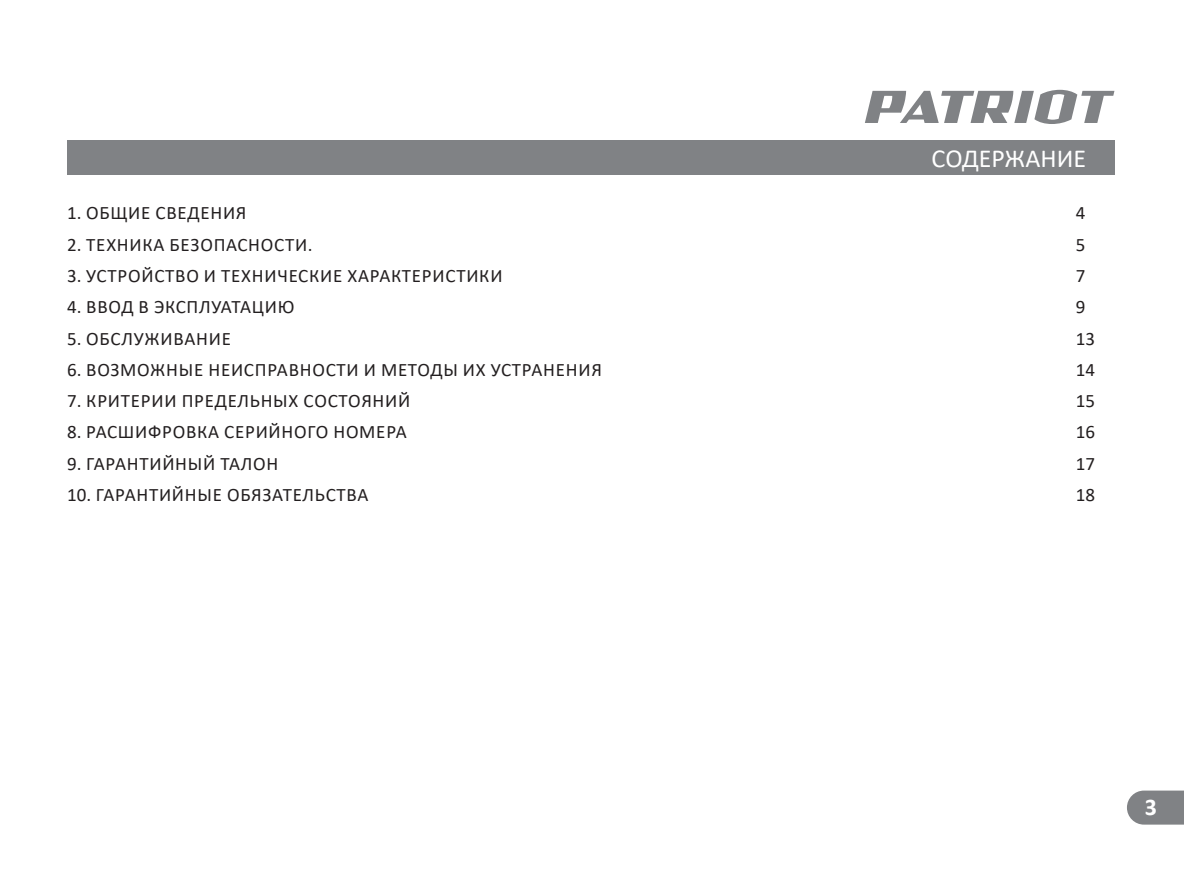
<style>
.page{position:relative;width:1184px;height:872px;background:#fff}
.page>*{position:absolute;margin:0;border:0;box-sizing:border-box;transform-origin:0 0}
.t1{font:26px "Calibri";color:#fff}
.t2{font:700 24px "Calibri";color:#fff}
.t3{font:19px "Calibri";letter-spacing:.04em;color:#231f20}
</style>
<div class="page">
<svg style="left:865px;top:90px;width:249px;height:34px"></svg>
<div style="left:67px;top:141px;width:1047px;height:34px;background:#808285"></div>
<svg style="left:1127px;top:790px;width:56px;height:34px;background:#898b8e"></svg>
<h1 class="t1" style="left:931px;top:141px;width:156px">СОДЕРЖАНИЕ</h1>
<p class="t3" style="left:67px;top:200px;width:181px">1. ОБЩИЕ СВЕДЕНИЯ</p>
<p class="t3" style="left:1075px;top:200px;width:11px">4</p>
<p class="t3" style="left:67px;top:231px;width:247px">2. ТЕХНИКА БЕЗОПАСНОСТИ.</p>
<p class="t3" style="left:1075px;top:231px;width:11px">5</p>
<p class="t3" style="left:67px;top:262px;width:437px">3. УСТРОЙСТВО И ТЕХНИЧЕСКИЕ ХАРАКТЕРИСТИКИ</p>
<p class="t3" style="left:1075px;top:262px;width:11px">7</p>
<p class="t3" style="left:67px;top:294px;width:229px">4. ВВОД В ЭКСПЛУАТАЦИЮ</p>
<p class="t3" style="left:1075px;top:294px;width:11px">9</p>
<p class="t3" style="left:67px;top:325px;width:165px">5. ОБСЛУЖИВАНИЕ</p>
<p class="t3" style="left:1075px;top:325px;width:21px">13</p>
<p class="t3" style="left:67px;top:356px;width:536px">6. ВОЗМОЖНЫЕ НЕИСПРАВНОСТИ И МЕТОДЫ ИХ УСТРАНЕНИЯ</p>
<p class="t3" style="left:1075px;top:356px;width:21px">14</p>
<p class="t3" style="left:67px;top:387px;width:344px">7. КРИТЕРИИ ПРЕДЕЛЬНЫХ СОСТОЯНИЙ</p>
<p class="t3" style="left:1075px;top:387px;width:21px">15</p>
<p class="t3" style="left:67px;top:419px;width:341px">8. РАСШИФРОВКА СЕРИЙНОГО НОМЕРА</p>
<p class="t3" style="left:1075px;top:419px;width:21px">16</p>
<p class="t3" style="left:67px;top:450px;width:213px">9. ГАРАНТИЙНЫЙ ТАЛОН</p>
<p class="t3" style="left:1075px;top:450px;width:21px">17</p>
<p class="t3" style="left:67px;top:481px;width:303px">10. ГАРАНТИЙНЫЕ ОБЯЗАТЕЛЬСТВА</p>
<p class="t3" style="left:1075px;top:481px;width:21px">18</p>
<p class="t2" style="left:1144px;top:793px;width:14px">3</p>
</div>
